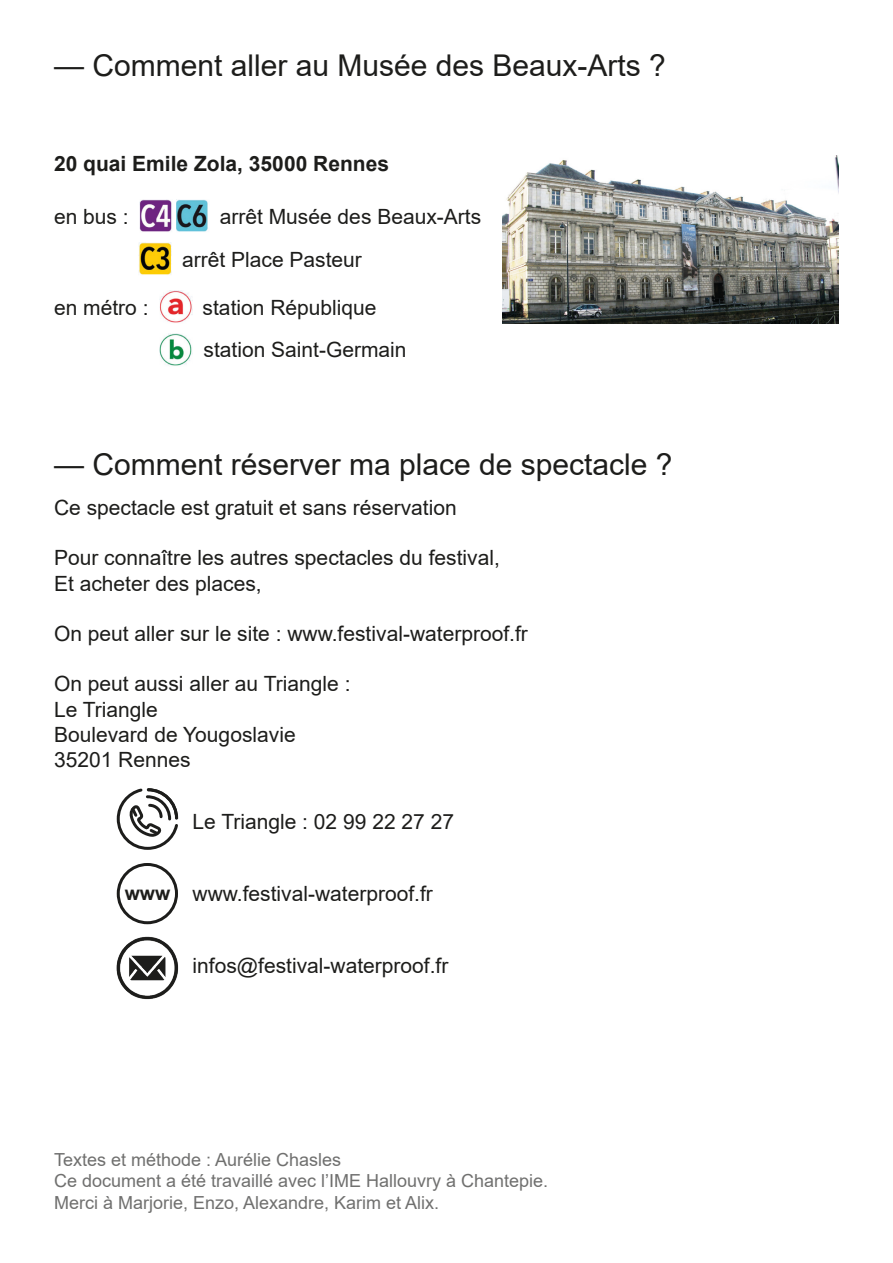
<style>
.page{position:relative;width:893px;height:1263px;background:#fff}
.page>*{position:absolute;margin:0;border:0;box-sizing:border-box;transform-origin:0 0}
.Petits_titres{font:30px "Arial";color:#1d1d1b}
.Mentions{font:21px "Arial";color:#1d1d1b}
.Texte{font:21px "Arial";color:#1d1d1b}
.Mentions-2{font:700 21px "Arial";color:#1d1d1b}
.Petits_titres-2{font:700 19.5px "Arial";color:#1d1d1b}
.Mentions-3{font:18px "Arial";color:#70706f}
</style>
<div class="page">
<div style="left:117px;top:863px;width:61px;height:61px;border:3px solid #1d1d1b;border-radius:50%"></div>
<svg style="left:116px;top:788px;width:63px;height:62px"></svg>
<img style="left:503px;top:155px;width:336px;height:168px">
<img style="left:116px;top:936px;width:63px;height:64px">
<img style="left:139px;top:200px;width:33px;height:32px">
<img style="left:159px;top:291px;width:33px;height:32px">
<img style="left:159px;top:334px;width:33px;height:32px">
<img style="left:176px;top:200px;width:32px;height:32px">
<img style="left:139px;top:243px;width:33px;height:32px">
<p class="Petits_titres" style="left:54px;top:45px;width:613px">— Comment aller au Musée des Beaux-Arts ?</p>
<p class="Mentions-2" style="left:54px;top:148px;width:336px">20 quai Emile Zola, 35000 Rennes</p>
<p class="Mentions" style="left:54px;top:202px;width:76px">en bus :</p>
<p class="Mentions" style="left:220px;top:202px;width:263px">arrêt Musée des Beaux-Arts</p>
<p class="Mentions" style="left:182px;top:245px;width:181px">arrêt Place Pasteur</p>
<p class="Mentions" style="left:54px;top:293px;width:96px">en métro :</p>
<p class="Mentions" style="left:203px;top:293px;width:175px">station République</p>
<p class="Mentions" style="left:204px;top:336px;width:205px">station Saint-Germain</p>
<p class="Petits_titres" style="left:54px;top:443px;width:620px">— Comment réserver ma place de spectacle ?</p>
<p class="Mentions" style="left:54px;top:493px;width:404px">Ce spectacle est gratuit et sans réservation</p>
<p class="Mentions" style="left:54px;top:543px;width:447px">Pour connaître les autres spectacles du festival,</p>
<p class="Mentions" style="left:54px;top:569px;width:209px">Et acheter des places,</p>
<p class="Mentions" style="left:54px;top:619px;width:475px">On peut aller sur le site : www.festival-waterproof.fr</p>
<p class="Mentions" style="left:54px;top:669px;width:298px">On peut aussi aller au Triangle :</p>
<p class="Mentions" style="left:54px;top:695px;width:105px">Le Triangle</p>
<p class="Mentions" style="left:54px;top:720px;width:243px">Boulevard de Yougoslavie</p>
<p class="Mentions" style="left:54px;top:745px;width:138px">35201 Rennes</p>
<p class="Texte" style="left:193px;top:807px;width:263px">Le Triangle : 02 99 22 27 27</p>
<p class="Petits_titres-2" style="left:125px;top:879px;width:47px">www</p>
<p class="Texte" style="left:193px;top:879px;width:242px">www.festival-waterproof.fr</p>
<p class="Texte" style="left:193px;top:951px;width:257px">infos@festival-waterproof.fr</p>
<p class="Mentions-3" style="left:54px;top:1147px;width:289px">Textes et méthode : Aurélie Chasles</p>
<p class="Mentions-3" style="left:54px;top:1169px;width:496px">Ce document a été travaillé avec l’IME Hallouvry à Chantepie.</p>
<p class="Mentions-3" style="left:54px;top:1190px;width:387px">Merci à Marjorie, Enzo, Alexandre, Karim et Alix.</p>
</div>
